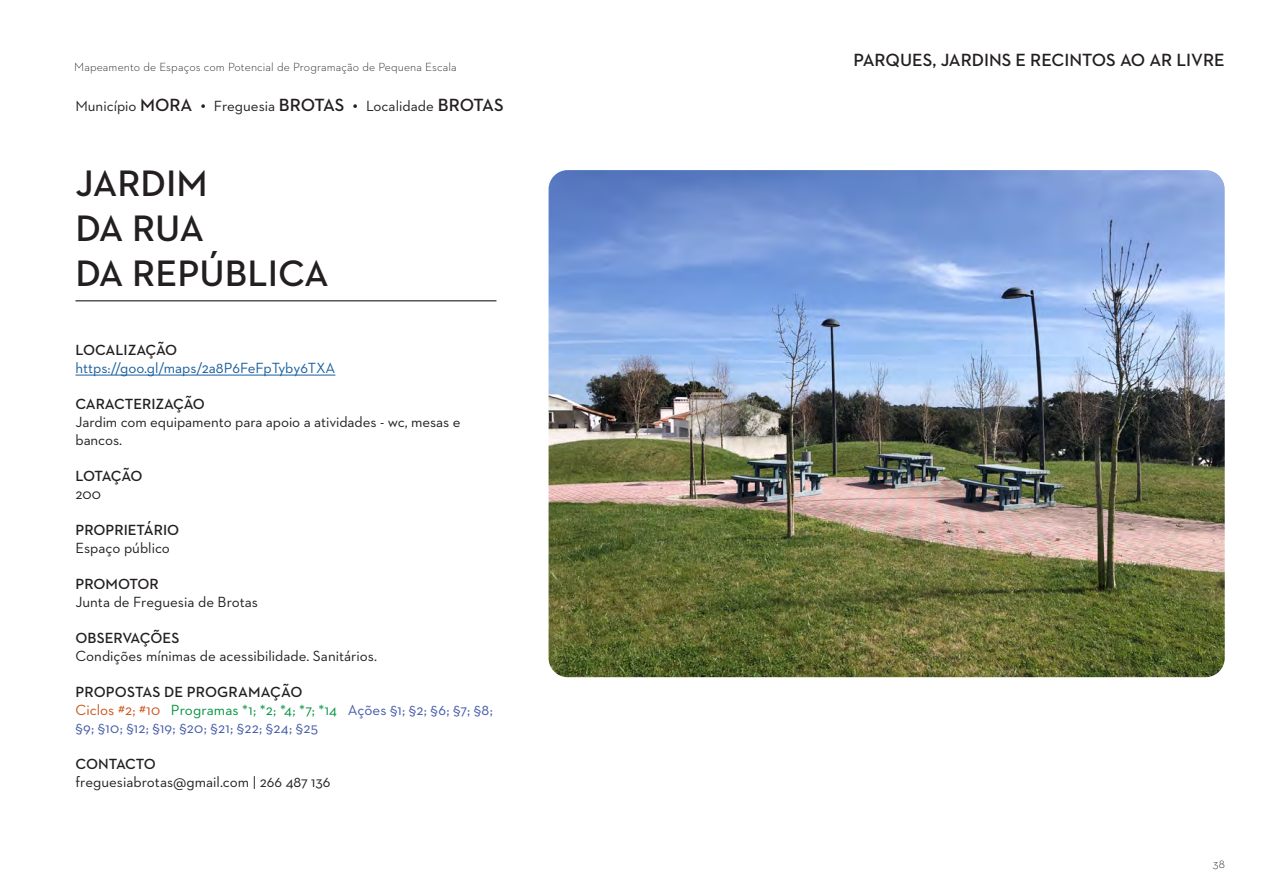
<style>
.page{position:relative;width:1263px;height:893px;background:#fff}
.page>*{position:absolute;margin:0;border:0;box-sizing:border-box;transform-origin:0 0}
.t1{font:600 37.5px/45px "Neutraface 2 Text";color:#231f20}
.t2{font:600 18px "Neutraface 2 Text";color:#231f20}
.t3{font:15px/18px "Neutraface 2 Text";color:#231f20}
.t4{font:15px/18px "Neutraface 2 Text";letter-spacing:.005em;color:#4259a7}
.t5{font:600 15px "Neutraface 2 Text";letter-spacing:-.005em;color:#231f20}
.t6{font:15px "Neutraface 2 Text";color:#175d9e}
.t7{font:600 15px "Neutraface 2 Text";letter-spacing:-.05em;color:#231f20}
.t8{font:300 12px "Neutraface 2 Text";letter-spacing:.01em;color:#231f20}
.s1{font-weight:600;font-size:18px}
.s2{font-weight:600;color:#231f20}
.s3{color:#ca5419}
.s4{color:#059341}
</style>
<div class="page">
<hr style="left:75px;top:301px;width:421px;height:1px;background:#000">
<hr style="left:75px;top:375px;width:260px;height:1px;background:#175d9e">
<img style="left:549px;top:170px;width:676px;height:507px">
<p class="t8" style="left:74px;top:59px;width:384px">Mapeamento de Espaços com Potencial de Programação de Pequena Escala</p>
<p class="t2" style="left:853px;top:49px;width:373px">PARQUES, JARDINS E RECINTOS AO AR LIVRE</p>
<p class="t3" style="left:75px;top:96px;width:430px">Município <span class="s1">MORA •</span> Freguesia <span class="s1">BROTAS •</span> Localidade <span class="s1">BROTAS</span></p>
<h1 class="t1" style="left:75px;top:161px;width:255px">JARDIM<br>DA RUA<br>DA REPÚBLICA</h1>
<p class="t5" style="left:75px;top:340px;width:103px">LOCALIZAÇÃO</p>
<p class="t6" style="left:75px;top:359px;width:261px">https://goo.gl/maps/2a8P6FeFpTyby6TXA</p>
<p class="t5" style="left:75px;top:394px;width:131px">CARACTERIZAÇÃO</p>
<p class="t3" style="left:75px;top:413px;width:386px">Jardim com equipamento para apoio a atividades - wc, mesas e bancos.</p>
<p class="t7" style="left:75px;top:466px;width:69px">LOTAÇÃO</p>
<p class="t3" style="left:75px;top:485px;width:27px">200</p>
<p class="t5" style="left:75px;top:520px;width:105px">PROPRIETÁRIO</p>
<p class="t3" style="left:75px;top:539px;width:96px">Espaço público</p>
<p class="t5" style="left:75px;top:574px;width:85px">PROMOTOR</p>
<p class="t3" style="left:75px;top:593px;width:184px">Junta de Freguesia de Brotas</p>
<p class="t5" style="left:75px;top:628px;width:105px">OBSERVAÇÕES</p>
<p class="t3" style="left:75px;top:647px;width:303px">Condições mínimas de acessibilidade. Sanitários.</p>
<p class="t4" style="left:75px;top:683px;width:419px"><span class="s2">PROPOSTAS DE PROGRAMAÇÃO<br></span><span class="s3">Ciclos #2; #10</span> <span class="s4">Programas *1; *2; *4; *7; *14</span> Ações §1; §2; §6; §7; §8; §9; §10; §12; §19; §20; §21; §22; §24; §25</p>
<p class="t5" style="left:75px;top:754px;width:82px">CONTACTO</p>
<p class="t3" style="left:75px;top:773px;width:257px">freguesiabrotas@gmail.com | 266 487 136</p>
<p class="t8" style="left:1213px;top:857px;width:13px">38</p>
</div>
